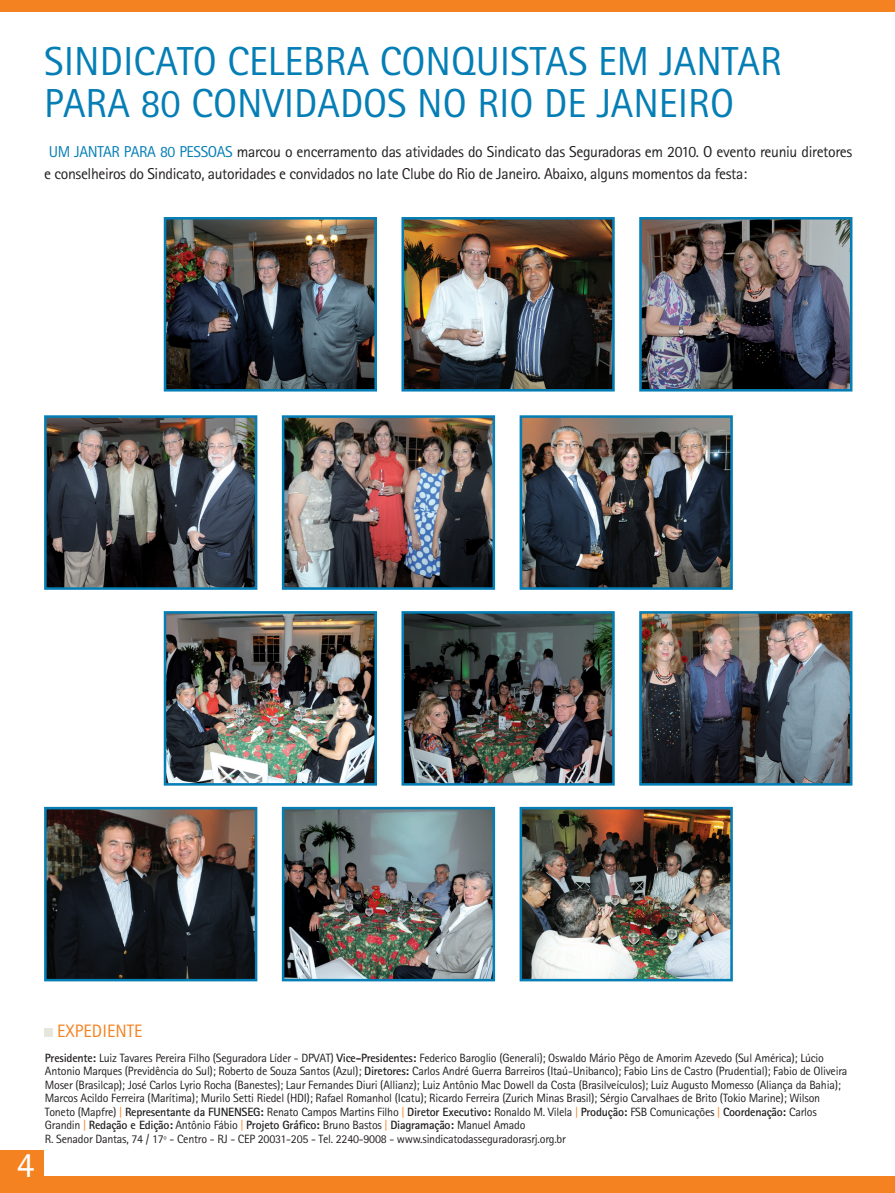
<style>
.page{position:relative;width:895px;height:1193px;background:#fff}
.page>*{position:absolute;margin:0;border:0;box-sizing:border-box;transform-origin:0 0}
.t1{font:40.5px "Rotis Sans Serif";color:#047eb5}
.t2{font:36px "Rotis Sans Serif";color:#fff}
.t3{font:18px "Rotis Sans Serif";color:#f58220}
.t4{font:15.75px/22.5px "Rotis Sans Serif";letter-spacing:-.025em;color:#231f20}
.t5{font:15.75px "Rotis Sans Serif";letter-spacing:-.025em;color:#047eb5}
.t6{font:12px/13.5px "Rotis Sans Serif";letter-spacing:-.02em;color:#231f20}
.s1{font-weight:700}
.s2{color:#f58220}
</style>
<div class="page">
<div style="left:0;top:0;width:894px;height:12px;background:#f58220"></div>
<div style="left:0;top:1175px;width:894px;height:17px;background:#f58220"></div>
<div style="left:0;top:1150px;width:44px;height:42px;background:#f58220"></div>
<div style="left:44px;top:1027px;width:9px;height:9px;background:#e7e6de"></div>
<img style="left:48px;top:419px;width:205px;height:166px">
<div style="left:44px;top:415px;width:213px;height:174px;border:3px solid #047eb5"></div>
<img style="left:48px;top:810px;width:205px;height:167px">
<div style="left:44px;top:806px;width:213px;height:175px;border:3px solid #047eb5"></div>
<img style="left:168px;top:221px;width:205px;height:166px">
<div style="left:164px;top:217px;width:213px;height:174px;border:3px solid #047eb5"></div>
<img style="left:168px;top:615px;width:205px;height:166px">
<div style="left:164px;top:611px;width:213px;height:174px;border:3px solid #047eb5"></div>
<img style="left:286px;top:419px;width:205px;height:166px">
<div style="left:282px;top:415px;width:213px;height:174px;border:3px solid #047eb5"></div>
<img style="left:286px;top:810px;width:205px;height:167px">
<div style="left:282px;top:806px;width:213px;height:175px;border:3px solid #047eb5"></div>
<img style="left:523px;top:419px;width:205px;height:166px">
<div style="left:519px;top:415px;width:213px;height:174px;border:3px solid #047eb5"></div>
<img style="left:523px;top:810px;width:205px;height:167px">
<div style="left:519px;top:806px;width:213px;height:175px;border:3px solid #047eb5"></div>
<img style="left:405px;top:221px;width:205px;height:166px">
<div style="left:401px;top:217px;width:213px;height:174px;border:3px solid #047eb5"></div>
<img style="left:405px;top:615px;width:205px;height:166px">
<div style="left:401px;top:611px;width:213px;height:174px;border:3px solid #047eb5"></div>
<img style="left:643px;top:221px;width:205px;height:166px">
<div style="left:639px;top:217px;width:213px;height:174px;border:3px solid #047eb5"></div>
<img style="left:643px;top:615px;width:205px;height:166px">
<div style="left:639px;top:611px;width:213px;height:174px;border:3px solid #047eb5"></div>
<h1 class="t1" style="left:44px;top:38px;width:204px">Sindicato celebra</h1>
<h1 class="t1" style="left:379px;top:38px;width:380px">conquistas em jantar</h1>
<h1 class="t1" style="left:44px;top:80px;width:42px">para</h1>
<h1 class="t1" style="left:140px;top:80px;width:569px">80 convidados no Rio de Janeiro</h1>
<h3 class="t4" style="left:44px;top:140px;width:809px;text-indent:192px">marcou o encerramento das atividades do Sindicato das Seguradoras em 2010. O evento reuniu diretores e conselheiros do Sindicato, autoridades e convidados no Iate Clube do Rio de Janeiro. Abaixo, alguns momentos da festa:</h3>
<h3 class="t5" style="left:49px;top:142px;width:92px">Um jantar para</h3>
<h3 class="t5" style="left:160px;top:142px;width:35px">80 pessoas</h3>
<h2 class="t2" style="left:17px;top:1142px;width:19px">4</h2>
<h3 class="t3" style="left:57px;top:1020px;width:84px">Expediente</h3>
<p class="t6" style="left:45px;top:1050px;width:804px"><span class="s1">Presidente:</span> Luiz Tavares Pereira Filho (Seguradora Líder - DPVAT) <span class="s1">Vice-Presidentes:</span> Federico Baroglio (Generali); Oswaldo Mário Pêgo de Amorim Azevedo (Sul América); Lúcio Antonio Marques (Previdência do Sul); Roberto de Souza Santos (Azul); <span class="s1">Diretores:</span> Carlos André Guerra Barreiros (Itaú-Unibanco); Fabio Lins de Castro (Prudential); Fabio de Oliveira Moser (Brasilcap); José Carlos Lyrio Rocha (Banestes); Laur Fernandes Diuri (Allianz); Luiz Antônio Mac Dowell da Costa (Brasilveículos); Luiz Augusto Momesso (Aliança da Bahia); Marcos Acildo Ferreira (Marítima); Murilo Setti Riedel (HDI); Rafael Romanhol (Icatu); Ricardo Ferreira (Zurich Minas Brasil); Sérgio Carvalhaes de Brito (Tokio Marine); Wilson Toneto (Mapfre) <span class="s2">|</span> <span class="s1">Representante da FUNENSEG:</span> Renato Campos Martins Filho <span class="s2">|</span> <span class="s1">Diretor Executivo:</span> Ronaldo M. Vilela <span class="s2">|</span> <span class="s1">Produção:</span> FSB Comunicações <span class="s2">|</span> <span class="s1">Coordenação:</span> Carlos Grandin <span class="s2">|</span> <span class="s1">Redação e Edição:</span> Antônio Fábio <span class="s2">|</span> <span class="s1">Projeto Gráfico:</span> Bruno Bastos <span class="s2">|</span> <span class="s1">Diagramação:</span> Manuel Amado<br>R. Senador Dantas, 74 / 17º - Centro - RJ - CEP 20031-205 - Tel. 2240-9008 - www.sindicatodasseguradorasrj.org.br</p>
</div>
